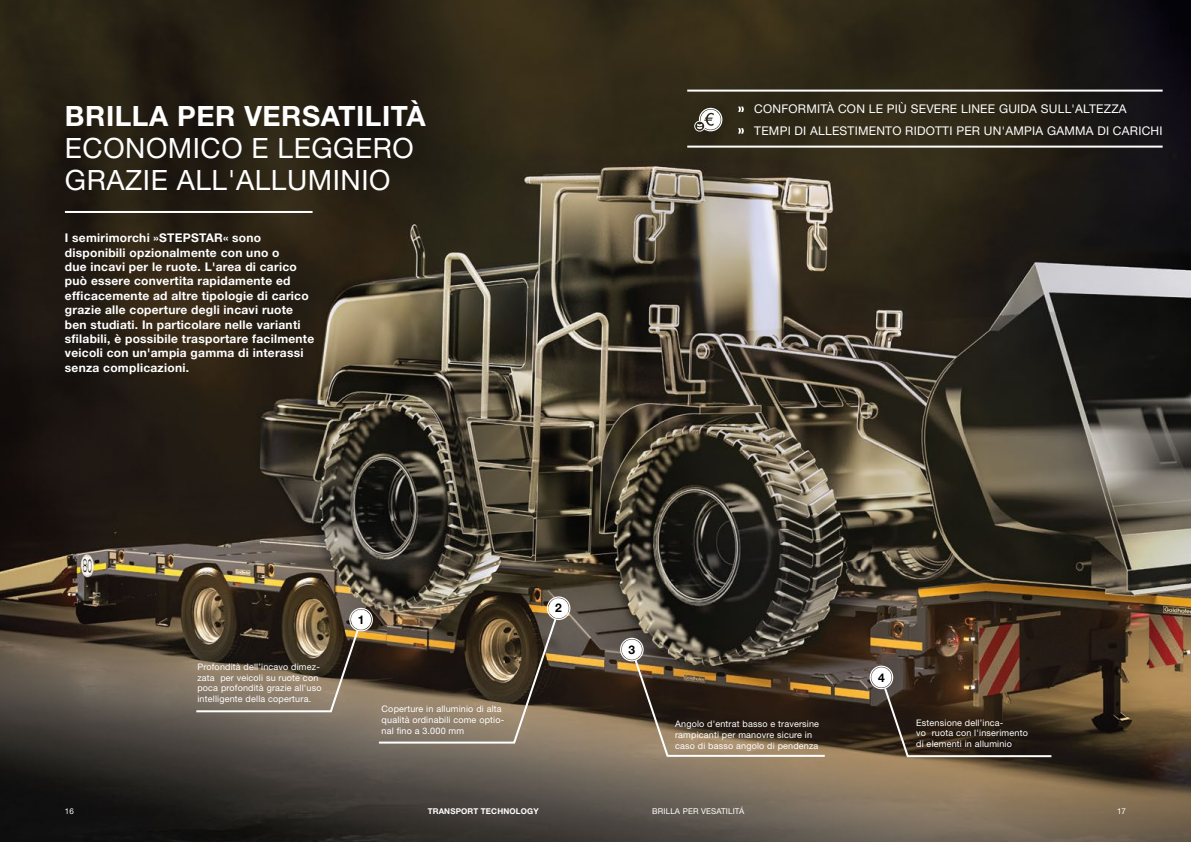
<style>
.page{position:relative;width:1191px;height:842px;background:#fff}
.page>*{position:absolute;margin:0;border:0;box-sizing:border-box;transform-origin:0 0}
.GOL_Headline_inside{font:28px/32px "Helvetica Neue LT Com";letter-spacing:.02em;color:#fff}
.GOL_Headline_inside-2{font:700 28px "Helvetica Neue LT Com";letter-spacing:.02em;color:#fff}
.GOL_leadtext_white{font:700 12px/14.4px "Helvetica Neue LT Com";letter-spacing:.02em;color:#fff}
.GOL_zitat_NEU_Def{font:12px/21.6px "Helvetica Neue LT Com";letter-spacing:.02em;color:#fff}
.t1{font:700 12px "Helvetica Neue LT Com";color:#000}
.GOL_copy{font:9px/10.8px "Helvetica Neue LT Com";letter-spacing:.02em;color:#fff}
.GOL_column_sector{font:8px "Helvetica Neue LT Com";letter-spacing:.02em;color:#fff}
.GOL_column_title{font:700 8px "Helvetica Neue LT Com";letter-spacing:.02em;color:#fff}
</style>
<div class="page">
<img style="left:0;top:0;width:1191px;height:842px">
<hr style="left:65px;top:211px;width:247px;height:2px;background:#fff">
<hr style="left:687px;top:90px;width:475px;height:2px;background:#fff">
<hr style="left:687px;top:146px;width:475px;height:2px;background:#fff">
<svg style="left:194px;top:596px;width:243px;height:149px;background:#6a5d4c"></svg>
<svg style="left:754px;top:638px;width:72px;height:120px;background:#4e3e2c"></svg>
<svg style="left:869px;top:666px;width:184px;height:92px;background:#473629"></svg>
<svg style="left:437px;top:0;width:158px;height:842px;background:#4f4737"></svg>
<svg style="left:595px;top:0;width:159px;height:842px;background:#4f4738"></svg>
<p class="GOL_Headline_inside-2" style="left:65px;top:98px;width:362px">BRILLA PER VERSATILITÀ</p>
<p class="GOL_Headline_inside" style="left:65px;top:131px;width:350px">ECONOMICO E LEGGERO<br>GRAZIE ALL'ALLUMINIO</p>
<p class="GOL_leadtext_white" style="left:65px;top:230px;width:251px">I semirimorchi »STEPSTAR« sono disponibili opzionalmente con uno o<br>due incavi per le ruote. L'area di carico può essere convertita rapidamente ed efficacemente ad altre tipologie di carico grazie alle coperture degli incavi ruote ben studiati. In particolare nelle varianti sfilabili, è possibile trasportare facilmente veicoli con un'ampia gamma di interassi senza complicazioni.</p>
<p class="GOL_zitat_NEU_Def" style="left:754px;top:98px;width:410px">CONFORMITÀ CON LE PIÙ SEVERE LINEE GUIDA SULL'ALTEZZA<br>TEMPI DI ALLESTIMENTO RIDOTTI PER UN'AMPIA GAMMA DI CARICHI</p>
<p class="GOL_copy" style="left:197px;top:661px;width:126px">Profondità dell’incavo dimez&shy;zata per veicoli su ruote con poca profondità grazie all'uso intelligente della copertura.</p>
<p class="t1" style="left:358px;top:612px;width:8px">1</p>
<p class="GOL_copy" style="left:381px;top:703px;width:124px">Coperture in alluminio di alta qualità ordinabili come optio&shy;nal fino a 3.000 mm</p>
<p class="t1" style="left:555px;top:600px;width:8px">2</p>
<p class="t1" style="left:628px;top:642px;width:8px">3</p>
<p class="GOL_copy" style="left:675px;top:718px;width:145px">Angolo d'entrat basso e traversine rampicanti per manovre sicure in caso di basso angolo di pendenza</p>
<p class="t1" style="left:878px;top:670px;width:8px">4</p>
<p class="GOL_copy" style="left:916px;top:717px;width:113px">Estensione dell’inca-<br>vo ruota con l'inserimento di elementi in alluminio</p>
<p class="GOL_column_sector" style="left:65px;top:806px;width:10px">16</p>
<p class="GOL_column_title" style="left:428px;top:806px;width:113px">TRANSPORT TECHNOLOGY</p>
<p class="GOL_column_sector" style="left:652px;top:806px;width:93px">BRILLA PER VESATILITÁ</p>
<p class="GOL_column_sector" style="left:1117px;top:806px;width:10px">17</p>
</div>
